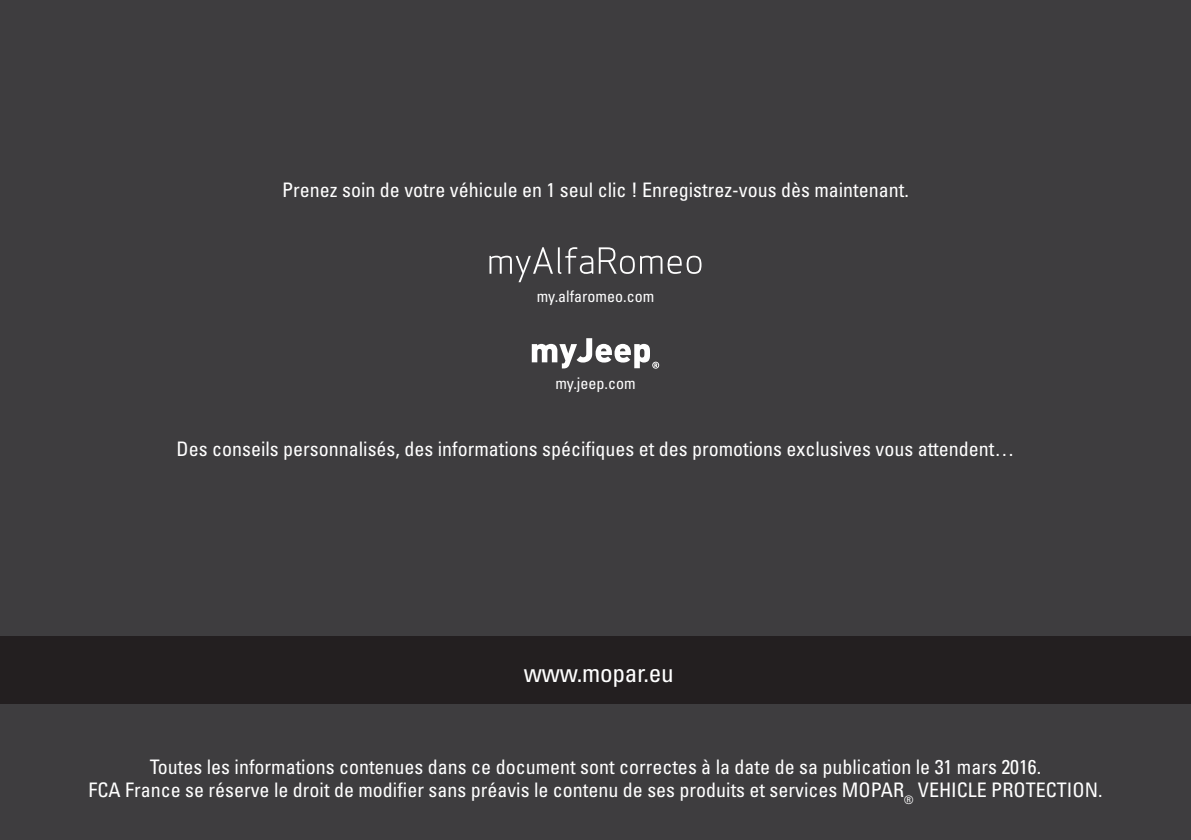
<style>
.page{position:relative;width:1191px;height:840px;background:#fff}
.page>*{position:absolute;margin:0;border:0;box-sizing:border-box;transform-origin:0 0}
.t1{font:condensed 25.2px "Univers";letter-spacing:-.01em;color:#fff}
.t2{font:condensed 20px/22.8px "Univers";color:#fff;text-align:center}
.t3{font:condensed 16px "Univers";color:#fff}
</style>
<div class="page">
<div style="left:0;top:0;width:1191px;height:839px;background:#3e3d3f"></div>
<div style="left:0;top:636px;width:1191px;height:67px;background:#231f20"></div>
<svg style="left:532px;top:338px;width:127px;height:30px"></svg>
<svg style="left:489px;top:247px;width:104px;height:35px"></svg>
<svg style="left:599px;top:247px;width:102px;height:27px"></svg>
<p class="t2" style="left:282px;top:180px;width:628px">Prenez soin de votre véhicule en 1 seul clic ! Enregistrez-vous dès maintenant.</p>
<p class="t3" style="left:536px;top:290px;width:119px">my.alfaromeo.com</p>
<p class="t3" style="left:555px;top:377px;width:82px">my.jeep.com</p>
<p class="t2" style="left:177px;top:439px;width:839px">Des conseils personnalisés, des informations spécifiques et des promotions exclusives vous attendent…</p>
<p class="t1" style="left:524px;top:663px;width:152px">www.mopar.eu</p>
<p class="t2" style="left:88px;top:757px;width:1015px">Toutes les informations contenues dans ce document sont correctes à la date de sa publication le 31 mars 2016.<br>FCA France se réserve le droit de modifier sans préavis le contenu de ses produits et services MOPAR<sub>®</sub> VEHICLE PROTECTION.</p>
</div>
